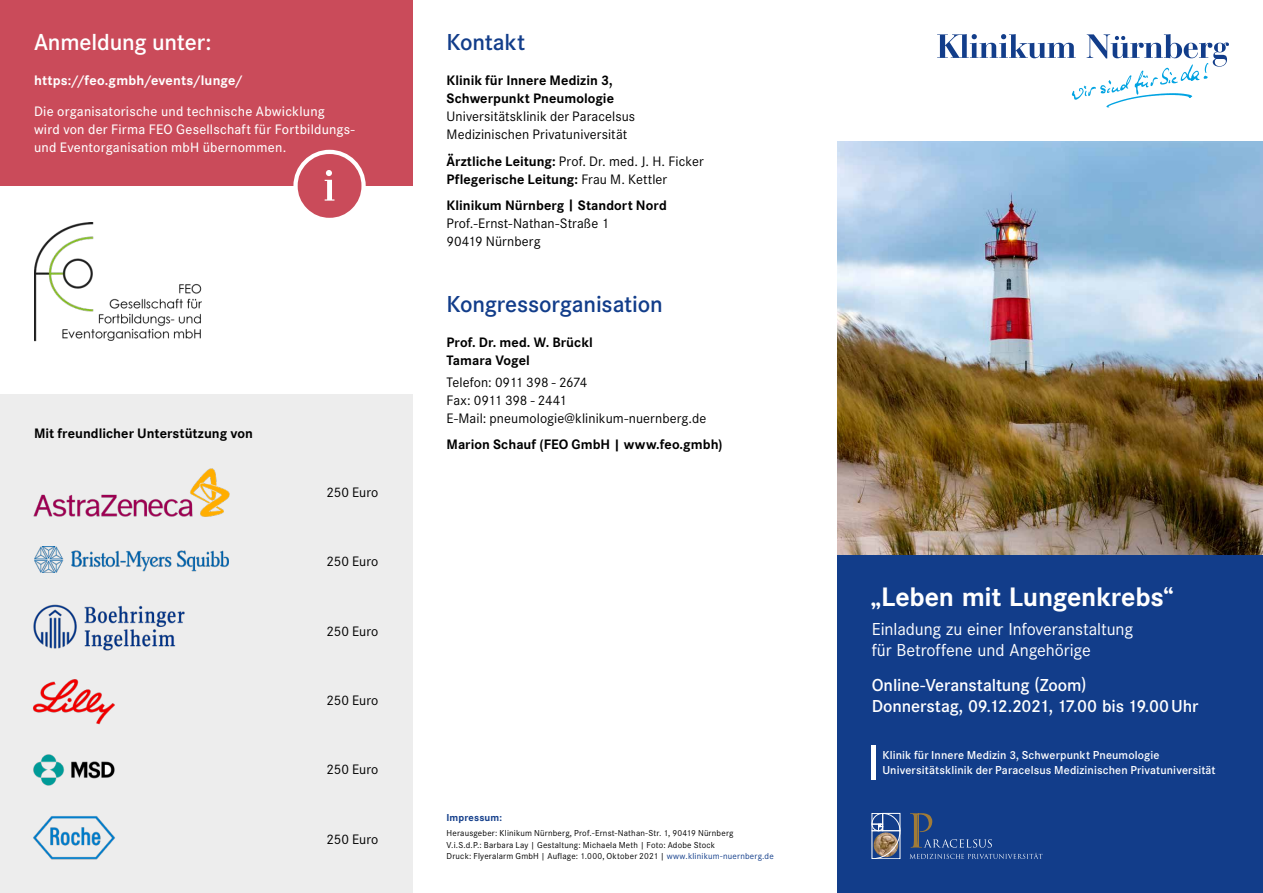
<style>
.page{position:relative;width:1263px;height:893px;background:#fff}
.page>*{position:absolute;margin:0;border:0;box-sizing:border-box;transform-origin:0 0}
.t1{font:700 27.75px "Corporate S Pro";letter-spacing:-.01em;color:#fff}
.t2{font:600 24px "Corporate S Pro";letter-spacing:-.005em;color:#123d8a}
.t3{font:600 24px "Corporate S Pro";letter-spacing:-.01em;color:#fff}
.t4{font:600 18px/21.6px "Corporate S Pro";letter-spacing:-.005em;color:#fff}
.t5{font:18px/21.6px "Corporate S Pro";letter-spacing:-.005em;color:#fff}
.t6{font:700 14.25px/18px "Corporate S Pro";letter-spacing:.005em;color:#000}
.t7{font:14.25px/18px "Corporate S Pro";letter-spacing:.005em;color:#000}
.t8{font:500 14.25px/18px "Corporate S Pro";letter-spacing:.015em;color:#fff}
.t9{font:700 14.25px "Corporate S Pro";letter-spacing:.015em;color:#fff}
.t10{font:600 12px/15px "Corporate S Pro";letter-spacing:.01em;color:#fff}
.t11{font:700 10.5px "Corporate S Pro";letter-spacing:.015em;color:#123d8a}
.t12{font:9px/11.2px "Corporate S Pro";letter-spacing:.02em;color:#000}
.s1{font-weight:400}
.s2{color:#123d8a}
</style>
<div class="page">
<div style="left:0;top:394px;width:412px;height:499px;background:#ededed"></div>
<div style="left:838px;top:554px;width:425px;height:339px;background:#123d8a"></div>
<svg style="left:937px;top:34px;width:292px;height:74px"></svg>
<svg style="left:909px;top:813px;width:134px;height:46px"></svg>
<svg style="left:872px;top:813px;width:28px;height:46px"></svg>
<hr style="left:872px;top:746px;width:4px;height:34px;background:#fff">
<img style="left:838px;top:141px;width:425px;height:413px">
<img style="left:34px;top:222px;width:168px;height:120px">
<img style="left:33px;top:754px;width:82px;height:32px">
<img style="left:33px;top:816px;width:82px;height:44px">
<img style="left:33px;top:679px;width:82px;height:45px">
<img style="left:33px;top:468px;width:197px;height:49px">
<img style="left:33px;top:604px;width:152px;height:46px">
<img style="left:34px;top:547px;width:195px;height:25px">
<div style="left:0;top:0;width:412px;height:186px;background:#ca4b5a"></div>
<div style="left:293px;top:150px;width:73px;height:72px;background:#fff;border-radius:50%"></div>
<svg style="left:298px;top:154px;width:63px;height:64px"></svg>
<h2 class="t3" style="left:34px;top:24px;width:179px">Anmeldung unter:</h2>
<p class="t9" style="left:34px;top:69px;width:210px">https://feo.gmbh/events/lunge/</p>
<p class="t8" style="left:34px;top:101px;width:322px">Die organisatorische und technische Abwicklung<br>wird von der Firma FEO Gesellschaft für Fortbildungs&shy;und Eventorganisation mbH übernommen.</p>
<p class="t6" style="left:34px;top:423px;width:220px">Mit freundlicher Unterstützung von</p>
<p class="t7" style="left:326px;top:482px;width:53px">250 Euro</p>
<p class="t7" style="left:326px;top:552px;width:53px">250 Euro</p>
<p class="t7" style="left:326px;top:621px;width:53px">250 Euro</p>
<p class="t7" style="left:326px;top:690px;width:53px">250 Euro</p>
<p class="t7" style="left:326px;top:759px;width:53px">250 Euro</p>
<p class="t7" style="left:326px;top:829px;width:53px">250 Euro</p>
<h2 class="t2" style="left:446px;top:24px;width:80px">Kontakt</h2>
<p class="t6" style="left:446px;top:70px;width:169px">Klinik für Innere Medizin 3,<br>Schwerpunkt Pneumologie</p>
<p class="t7" style="left:446px;top:106px;width:190px">Universitätsklinik der Paracelsus<br>Medizinischen Privatuniversität</p>
<p class="t6" style="left:446px;top:151px;width:259px">Ärztliche Leitung: <span class="s1">Prof. Dr. med. J. H. Ficker<br></span>Pflegerische Leitung: <span class="s1">Frau M. Kettler</span></p>
<p class="t6" style="left:446px;top:195px;width:222px">Klinikum Nürnberg | Standort Nord</p>
<p class="t7" style="left:446px;top:213px;width:164px">Prof.-Ernst-Nathan-Straße 1<br>90419 Nürnberg</p>
<h2 class="t2" style="left:446px;top:286px;width:218px">Kongressorganisation</h2>
<p class="t6" style="left:446px;top:332px;width:148px">Prof. Dr. med. W. Brückl<br>Tamara Vogel</p>
<p class="t7" style="left:446px;top:372px;width:261px">Telefon: 0911 398 - 2674<br>Fax: 0911 398 - 2441<br>E-Mail: pneumologie@klinikum-nuernberg.de</p>
<p class="t6" style="left:446px;top:435px;width:278px">Marion Schauf (FEO GmbH | www.feo.gmbh)</p>
<p class="t11" style="left:446px;top:809px;width:57px">Impressum:</p>
<p class="t12" style="left:446px;top:827px;width:329px">Herausgeber: Klinikum Nürnberg, Prof.-Ernst-Nathan-Str. 1, 90419 Nürnberg<br>V.i.S.d.P.: Barbara Lay | Gestaltung: Michaela Meth | Foto: Adobe Stock<br>Druck: Flyeralarm GmbH | Auflage: 1.000, Oktober 2021 | <span class="s2">www.klinikum-nuernberg.de</span></p>
<h1 class="t1" style="left:871px;top:575px;width:304px">„Leben mit Lungenkrebs“</h1>
<p class="t5" style="left:872px;top:617px;width:263px">Einladung zu einer Infoveranstaltung für Betroffene und Angehörige</p>
<p class="t4" style="left:872px;top:673px;width:328px">Online-Veranstaltung (Zoom)<br>Donnerstag, 09.12.2021, 17.00 bis 19.00 Uhr</p>
<p class="t10" style="left:882px;top:747px;width:335px">Klinik für Innere Medizin 3, Schwerpunkt Pneumologie<br>Universitätsklinik der Paracelsus Medizinischen Privatuniversität</p>
</div>
